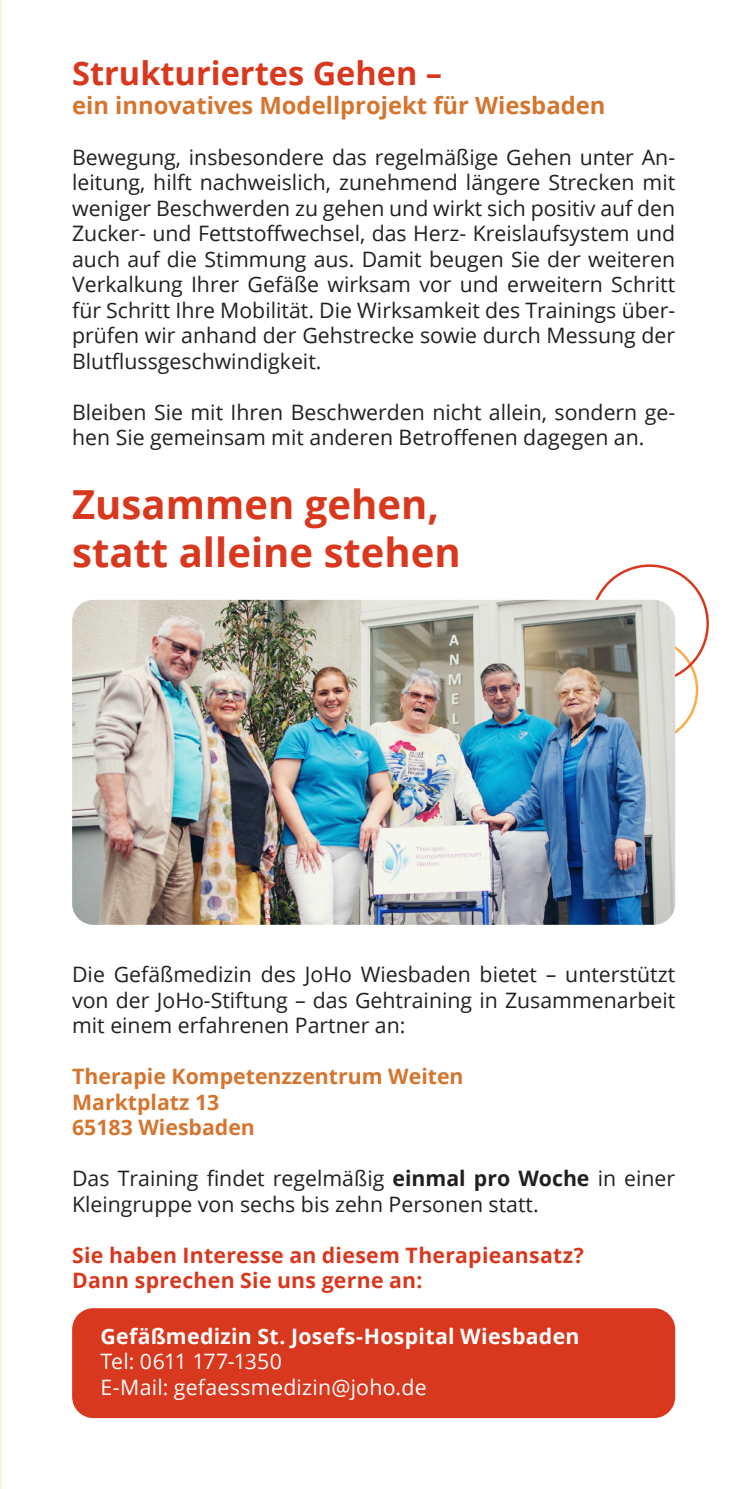
<style>
.page{position:relative;width:745px;height:1489px;background:#fff}
.page>*{position:absolute;margin:0;border:0;box-sizing:border-box;transform-origin:0 0}
.t1{font:700 40px/48px "Open Sans";color:#d8381e}
.t2{font:700 32.5px "Open Sans";color:#d8381e}
.t3{font:700 23.75px "Open Sans";color:#d5752f}
.t4{font:21.25px/25.5px "Open Sans";color:#231f20;text-align:justify}
.t5{font:700 21.25px/25.5px "Open Sans";letter-spacing:.015em;color:#d8381e}
.t6{font:700 21.25px/25.5px "Open Sans";color:#d5752f}
.t7{font:21.25px/25.5px "Open Sans";letter-spacing:.01em;color:#fff}
.t8{font:700 21.25px "Open Sans";letter-spacing:.015em;color:#fff}
.s1{font-weight:700}
</style>
<div class="page">
<hr style="left:0;top:0;width:1px;height:1488px;background:#fef4e5">
<div style="left:72px;top:1307px;width:602px;height:110px;background:#d8381e;border-radius:21px"></div>
<img style="left:72px;top:600px;width:602px;height:324px">
<h2 class="t2" style="left:72px;top:50px;width:371px">Strukturiertes Gehen –</h2>
<p class="t3" style="left:72px;top:88px;width:534px">ein innovatives Modellprojekt für Wiesbaden</p>
<p class="t4" style="left:72px;top:144px;width:604px">Bewegung, insbesondere das regelmäßige Gehen unter An&shy;leitung, hilft nachweislich, zunehmend längere Strecken mit weniger Beschwerden zu gehen und wirkt sich positiv auf den Zucker- und Fettstoffwechsel, das Herz- Kreislaufsystem und auch auf die Stimmung aus. Damit beugen Sie der weiteren Verkalkung Ihrer Gefäße wirksam vor und erweitern Schritt für Schritt Ihre Mobilität. Die Wirksamkeit des Trainings über&shy;prüfen wir anhand der Gehstrecke sowie durch Messung der Blutflussgeschwindigkeit.</p>
<p class="t4" style="left:72px;top:399px;width:604px">Bleiben Sie mit Ihren Beschwerden nicht allein, sondern ge&shy;hen Sie gemeinsam mit anderen Betroffenen dagegen an.</p>
<h1 class="t1" style="left:72px;top:479px;width:390px">Zusammen gehen, statt alleine stehen</h1>
<p class="t4" style="left:72px;top:961px;width:604px">Die Gefäßmedizin des JoHo Wiesbaden bietet – unterstützt von der JoHo-Stiftung – das Gehtraining in Zusammenarbeit mit einem erfahrenen Partner an:</p>
<p class="t6" style="left:72px;top:1063px;width:393px">Therapie Kompetenzzentrum Weiten<br>Marktplatz 13<br>65183 Wiesbaden</p>
<p class="t4" style="left:72px;top:1165px;width:604px">Das Training findet regelmäßig <span class="s1">einmal pro Woche</span> in einer<br>Kleingruppe von sechs bis zehn Personen statt.</p>
<p class="t5" style="left:72px;top:1241px;width:513px">Sie haben Interesse an diesem Therapieansatz?<br>Dann sprechen Sie uns gerne an:</p>
<p class="t8" style="left:100px;top:1320px;width:480px">Gefäßmedizin St. Josefs-Hospital Wiesbaden</p>
<p class="t7" style="left:100px;top:1348px;width:327px">Tel: 0611 177-1350<br>E-Mail: gefaessmedizin@joho.de</p>
</div>
